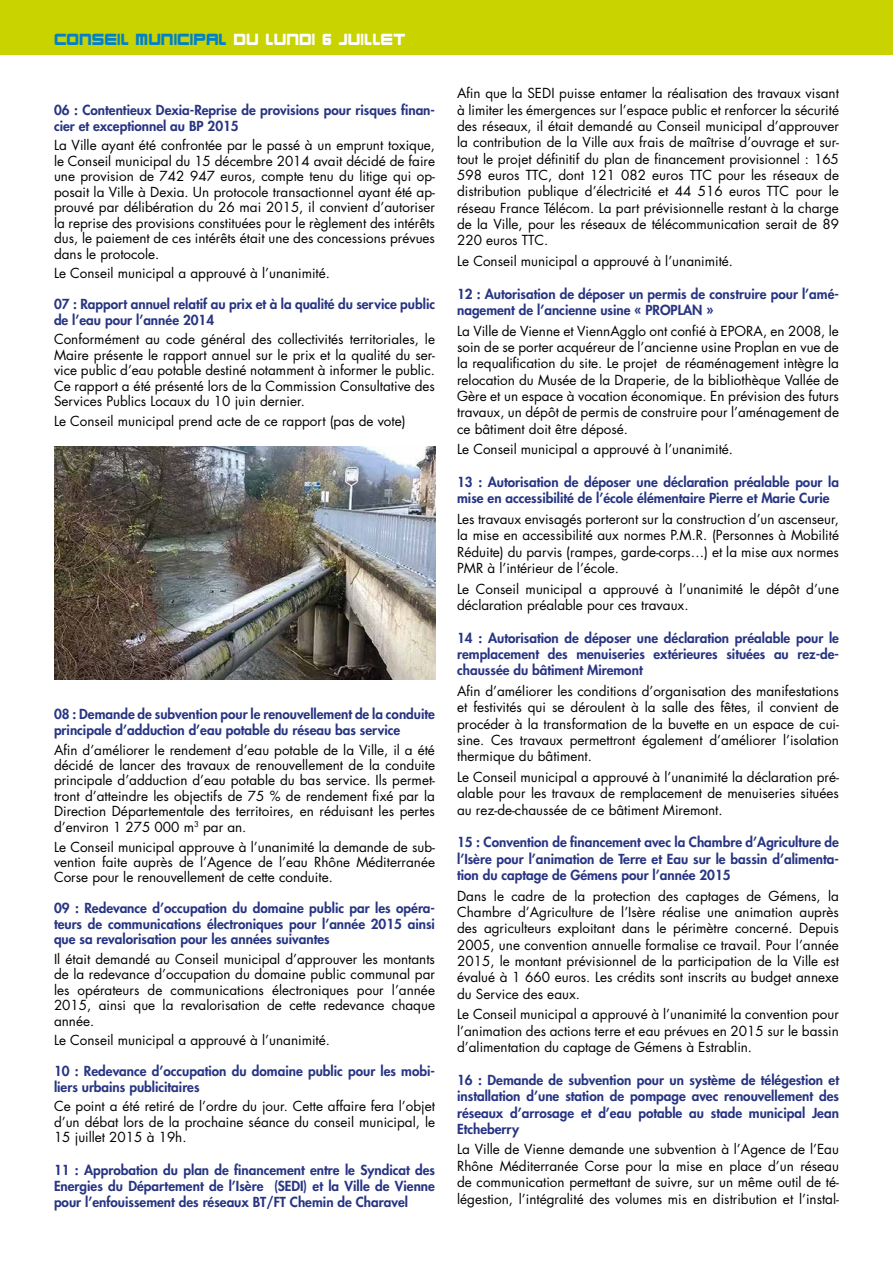
<style>
.page{position:relative;width:893px;height:1263px;background:#fff}
.page>*{position:absolute;margin:0;border:0;box-sizing:border-box;transform-origin:0 0}
.t1{font:700 15px "Karnivore";color:#0081c9}
.t2{font:13.5px/16.4px "Futura Std";color:#000;text-align:justify}
.t3{font:800 13.5px/16.4px "Futura Std";color:#283583}
.s1{color:#fff}
</style>
<div class="page">
<div style="left:0;top:0;width:893px;height:54px;background:#c8d300"></div>
<img style="left:54px;top:446px;width:382px;height:233px">
<p class="t1" style="left:54px;top:28px;width:353px">CONSEIL MUNICIPAL <span class="s1">DU LUNDI 6 JUILLET</span></p>
<p class="t3" style="left:54px;top:101px;width:383px">06 : Contentieux Dexia-Reprise de provisions pour risques finan&shy;cier et exceptionnel au BP 2015</p>
<p class="t2" style="left:54px;top:138px;width:383px;line-height:15.5px">La Ville ayant été confrontée par le passé à un emprunt toxique, le Conseil municipal du 15 décembre 2014 avait décidé de faire une provision de 742 947 euros, compte tenu du litige qui op&shy;posait la Ville à Dexia. Un protocole transactionnel ayant été ap&shy;prouvé par délibération du 26 mai 2015, il convient d’autoriser la reprise des provisions constituées pour le règlement des intérêts dus, le paiement de ces intérêts était une des concessions prévues dans le protocole.</p>
<p class="t2" style="left:54px;top:265px;width:277px">Le Conseil municipal a approuvé à l’unanimité.</p>
<p class="t3" style="left:54px;top:296px;width:383px;line-height:15.5px">07 : Rapport annuel relatif au prix et à la qualité du service public de l’eau pour l’année 2014</p>
<p class="t2" style="left:54px;top:332px;width:383px;line-height:15.5px">Conformément au code général des collectivités territoriales, le Maire présente le rapport annuel sur le prix et la qualité du ser&shy;vice public d’eau potable destiné notamment à informer le public.<br>Ce rapport a été présenté lors de la Commission Consultative des Services Publics Locaux du 10 juin dernier.</p>
<p class="t2" style="left:54px;top:413px;width:353px">Le Conseil municipal prend acte de ce rapport (pas de vote)</p>
<p class="t3" style="left:54px;top:707px;width:383px;line-height:15.5px">08 : Demande de subvention pour le renouvellement de la conduite principale d’adduction d’eau potable du réseau bas service</p>
<p class="t2" style="left:54px;top:742px;width:383px;line-height:15.5px">Afin d’améliorer le rendement d’eau potable de la Ville, il a été décidé de lancer des travaux de renouvellement de la conduite principale d’adduction d’eau potable du bas service. Ils permet&shy;tront d’atteindre les objectifs de 75 % de rendement fixé par la Direction Départementale des territoires, en réduisant les pertes d’environ 1 275 000 m<sup>3</sup> par an.</p>
<p class="t2" style="left:54px;top:839px;width:383px;line-height:15.5px">Le Conseil municipal approuve à l’unanimité la demande de sub&shy;vention faite auprès de l’Agence de l’eau Rhône Méditerranée Corse pour le renouvellement de cette conduite.</p>
<p class="t3" style="left:54px;top:901px;width:383px;line-height:15.5px;text-align:justify">09 : Redevance d’occupation du domaine public par les opéra&shy;teurs de communications électroniques pour l’année 2015 ainsi que sa revalorisation pour les années suivantes</p>
<p class="t2" style="left:54px;top:951px;width:383px;line-height:15.5px">Il était demandé au Conseil municipal d’approuver les montants de la redevance d’occupation du domaine public communal par les opérateurs de communications électroniques pour l’année 2015, ainsi que la revalorisation de cette redevance chaque année.</p>
<p class="t2" style="left:54px;top:1032px;width:277px">Le Conseil municipal a approuvé à l’unanimité.</p>
<p class="t3" style="left:54px;top:1064px;width:383px;line-height:15.5px">10 : Redevance d’occupation du domaine public pour les mobi&shy;liers urbains publicitaires</p>
<p class="t2" style="left:54px;top:1099px;width:383px;line-height:15.5px">Ce point a été retiré de l’ordre du jour. Cette affaire fera l’objet d’un débat lors de la prochaine séance du conseil municipal, le 15 juillet 2015 à 19h.</p>
<p class="t3" style="left:54px;top:1162px;width:383px;text-align:justify">11 : Approbation du plan de financement entre le Syndicat des Energies du Département de l’Isère (SEDI) et la Ville de Vienne pour l’enfouissement des réseaux BT/FT Chemin de Charavel</p>
<p class="t2" style="left:457px;top:85px;width:383px">Afin que la SEDI puisse entamer la réalisation des travaux visant à limiter les émergences sur l’espace public et renforcer la sécurité des réseaux, il était demandé au Conseil municipal d’approuver la contribution de la Ville aux frais de maîtrise d’ouvrage et sur&shy;tout le projet définitif du plan de financement provisionnel : 165<br>598 euros TTC, dont 121 082 euros TTC pour les réseaux de distribution publique d’électricité et 44 516 euros TTC pour le réseau France Télécom. La part prévisionnelle restant à la charge de la Ville, pour les réseaux de télécommunication serait de 89<br>220 euros TTC.</p>
<p class="t2" style="left:457px;top:253px;width:277px">Le Conseil municipal a approuvé à l’unanimité.</p>
<p class="t3" style="left:457px;top:285px;width:383px">12 : Autorisation de déposer un permis de construire pour l’amé&shy;nagement de l’ancienne usine « PROPLAN »</p>
<p class="t2" style="left:457px;top:323px;width:383px">La Ville de Vienne et ViennAgglo ont confié à EPORA, en 2008, le soin de se porter acquéreur de l’ancienne usine Proplan en vue de la requalification du site. Le projet de réaménagement intègre la relocation du Musée de la Draperie, de la bibliothèque Vallée de Gère et un espace à vocation économique. En prévision des futurs travaux, un dépôt de permis de construire pour l’aménagement de ce bâtiment doit être déposé.</p>
<p class="t2" style="left:457px;top:441px;width:277px">Le Conseil municipal a approuvé à l’unanimité.</p>
<p class="t3" style="left:457px;top:474px;width:383px">13 : Autorisation de déposer une déclaration préalable pour la mise en accessibilité de l’école élémentaire Pierre et Marie Curie</p>
<p class="t2" style="left:457px;top:511px;width:383px">Les travaux envisagés porteront sur la construction d’un ascenseur, la mise en accessibilité aux normes P.M.R. (Personnes à Mobilité Réduite) du parvis (rampes, garde-corps…) et la mise aux normes PMR à l’intérieur de l’école.</p>
<p class="t2" style="left:457px;top:581px;width:383px">Le Conseil municipal a approuvé à l’unanimité le dépôt d’une déclaration préalable pour ces travaux.</p>
<p class="t3" style="left:457px;top:629px;width:383px;text-align:justify">14 : Autorisation de déposer une déclaration préalable pour le remplacement des menuiseries extérieures situées au rez-de&shy;chaussée du bâtiment Miremont</p>
<p class="t2" style="left:457px;top:683px;width:383px">Afin d’améliorer les conditions d’organisation des manifestations et festivités qui se déroulent à la salle des fêtes, il convient de procéder à la transformation de la buvette en un espace de cui&shy;sine. Ces travaux permettront également d’améliorer l’isolation thermique du bâtiment.</p>
<p class="t2" style="left:457px;top:769px;width:383px">Le Conseil municipal a approuvé à l’unanimité la déclaration pré&shy;alable pour les travaux de remplacement de menuiseries situées au rez-de-chaussée de ce bâtiment Miremont.</p>
<p class="t3" style="left:457px;top:834px;width:383px;text-align:justify">15 : Convention de financement avec la Chambre d’Agriculture de l’Isère pour l’animation de Terre et Eau sur le bassin d’alimenta&shy;tion du captage de Gémens pour l’année 2015</p>
<p class="t2" style="left:457px;top:888px;width:383px">Dans le cadre de la protection des captages de Gémens, la Chambre d’Agriculture de l’Isère réalise une animation auprès des agriculteurs exploitant dans le périmètre concerné. Depuis 2005, une convention annuelle formalise ce travail. Pour l’année 2015, le montant prévisionnel de la participation de la Ville est évalué à 1 660 euros. Les crédits sont inscrits au budget annexe du Service des eaux.</p>
<p class="t2" style="left:457px;top:1006px;width:383px">Le Conseil municipal a approuvé à l’unanimité la convention pour l’animation des actions terre et eau prévues en 2015 sur le bassin d’alimentation du captage de Gémens à Estrablin.</p>
<p class="t3" style="left:457px;top:1072px;width:383px;text-align:justify">16 : Demande de subvention pour un système de télégestion et installation d’une station de pompage avec renouvellement des réseaux d’arrosage et d’eau potable au stade municipal Jean Etcheberry</p>
<p class="t2" style="left:457px;top:1141px;width:383px">La Ville de Vienne demande une subvention à l’Agence de l’Eau Rhône Méditerranée Corse pour la mise en place d’un réseau de communication permettant de suivre, sur un même outil de té&shy;légestion, l’intégralité des volumes mis en distribution et l’instal-</p>
</div>
